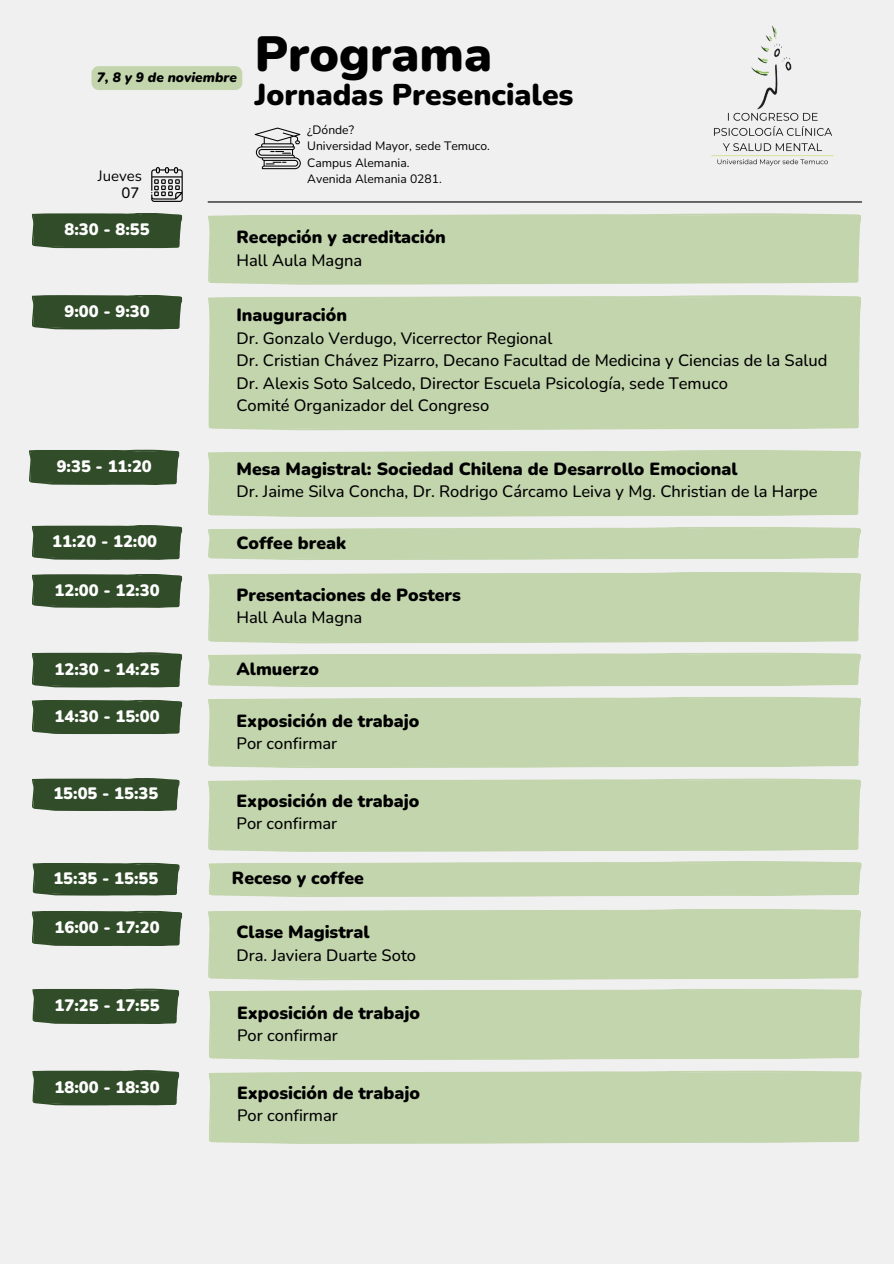
<style>
.page{position:relative;width:894px;height:1264px;background:#fff}
.page>*{position:absolute;margin:0;border:0;box-sizing:border-box;transform-origin:0 0}
.t1{font:900 49.35px "Nunito";color:#000}
.t2{font:900 30px "Nunito";color:#000}
.t3{font:900 17.55px "Nunito";color:#000}
.t4{font:500 16.5px/22.5px "Nunito";color:#000}
.t5{font:900 16.5px "Nunito";color:#fff}
.t6{font:15px "Nunito";color:#000}
.t7{font:500 15px "Nunito";color:#000}
.t8{font:italic 900 13.5px "Nunito";color:#000}
.t9{font:12.15px "Nunito";color:#000}
</style>
<div class="page">
<div style="left:0;top:0;width:893px;height:1263px;background:#f1f0f0"></div>
<div style="left:32px;top:213px;width:150px;height:35px;background:#314c29"></div>
<svg style="left:32px;top:295px;width:150px;height:35px;background:#3a5332"></svg>
<svg style="left:29px;top:449px;width:150px;height:36px;background:#3b5534"></svg>
<svg style="left:32px;top:525px;width:150px;height:35px;background:#3a5332"></svg>
<div style="left:208px;top:527px;width:652px;height:33px;background:#c3d5ad"></div>
<svg style="left:32px;top:574px;width:150px;height:34px;background:#385230"></svg>
<div style="left:208px;top:572px;width:652px;height:71px;background:#c3d5ad"></div>
<div style="left:32px;top:652px;width:150px;height:35px;background:#314c29"></div>
<svg style="left:208px;top:652px;width:652px;height:35px;background:#c6d6b1"></svg>
<div style="left:208px;top:213px;width:652px;height:72px;background:#c3d5ad"></div>
<div style="left:208px;top:295px;width:653px;height:135px;background:#c3d5ad"></div>
<div style="left:208px;top:450px;width:652px;height:67px;background:#c3d5ad"></div>
<svg style="left:254px;top:128px;width:47px;height:41px"></svg>
<svg style="left:151px;top:167px;width:32px;height:35px"></svg>
<hr style="left:208px;top:201px;width:653px;height:1px;background:#000">
<svg style="left:32px;top:699px;width:150px;height:35px;background:#3b5433"></svg>
<svg style="left:32px;top:778px;width:148px;height:33px;background:#3a5332"></svg>
<div style="left:208px;top:697px;width:652px;height:71px;background:#c3d5ad"></div>
<div style="left:208px;top:778px;width:652px;height:74px;background:#c3d5ad"></div>
<svg style="left:32px;top:862px;width:148px;height:33px;background:#3c5635"></svg>
<svg style="left:208px;top:861px;width:653px;height:36px;background:#c5d6b0"></svg>
<svg style="left:32px;top:910px;width:150px;height:36px;background:#3b5433"></svg>
<div style="left:208px;top:909px;width:652px;height:71px;background:#c3d5ad"></div>
<svg style="left:32px;top:988px;width:147px;height:36px;background:#3b5433"></svg>
<div style="left:32px;top:1070px;width:147px;height:35px;background:#314c29"></div>
<div style="left:209px;top:989px;width:652px;height:71px;background:#c3d5ad"></div>
<div style="left:208px;top:1070px;width:653px;height:74px;background:#c3d5ad"></div>
<img style="left:711px;top:25px;width:123px;height:141px">
<div style="left:91px;top:66px;width:151px;height:24px;background:#c3d5ad"></div>
<h1 class="t8" style="left:97px;top:68px;width:141px">7, 8 y 9 de noviembre</h1>
<p class="t6" style="left:98px;top:165px;width:46px">Jueves</p>
<h2 class="t7" style="left:121px;top:183px;width:19px">07</h2>
<p class="t1" style="left:254px;top:21px;width:239px">Programa</p>
<p class="t2" style="left:254px;top:75px;width:320px">Jornadas Presenciales</p>
<p class="t9" style="left:307px;top:122px;width:48px">¿Dónde?</p>
<h2 class="t9" style="left:307px;top:138px;width:184px">Universidad Mayor, sede Temuco.</h2>
<p class="t9" style="left:307px;top:154px;width:104px">Campus Alemania.</p>
<h2 class="t9" style="left:307px;top:171px;width:136px">Avenida Alemania 0281.</h2>
<p class="t5" style="left:64px;top:218px;width:87px">8:30 - 8:55</p>
<p class="t3" style="left:236px;top:225px;width:211px">Recepción y acreditación</p>
<h2 class="t4" style="left:236px;top:249px;width:127px">Hall Aula Magna</h2>
<p class="t5" style="left:64px;top:300px;width:87px">9:00 - 9:30</p>
<h2 class="t3" style="left:236px;top:304px;width:112px">Inauguración</h2>
<h3 class="t4" style="left:236px;top:327px;width:592px">Dr. Gonzalo Verdugo, Vicerrector Regional<br>Dr. Cristian Chávez Pizarro, Decano Facultad de Medicina y Ciencias de la Salud Dr. Alexis Soto Salcedo, Director Escuela Psicología, sede Temuco<br>Comité Organizador del Congreso</h3>
<p class="t5" style="left:57px;top:455px;width:96px">9:35 - 11:20</p>
<p class="t3" style="left:236px;top:457px;width:502px">Mesa Magistral: Sociedad Chilena de Desarrollo Emocional</p>
<h2 class="t4" style="left:236px;top:480px;width:582px">Dr. Jaime Silva Concha, Dr. Rodrigo Cárcamo Leiva y Mg. Christian de la Harpe</h2>
<p class="t5" style="left:52px;top:530px;width:106px">11:20 - 12:00</p>
<p class="t5" style="left:55px;top:579px;width:106px">12:00 - 12:30</p>
<h2 class="t3" style="left:236px;top:531px;width:111px">Coffee break</h2>
<h2 class="t3" style="left:236px;top:583px;width:226px">Presentaciones de Posters</h2>
<h2 class="t4" style="left:236px;top:606px;width:127px">Hall Aula Magna</h2>
<h4 class="t5" style="left:55px;top:658px;width:106px">12:30 - 14:25</h4>
<p class="t3" style="left:236px;top:657px;width:84px">Almuerzo</p>
<h2 class="t5" style="left:55px;top:705px;width:106px">14:30 - 15:00</h2>
<h2 class="t3" style="left:236px;top:709px;width:184px">Exposición de trabajo</h2>
<h2 class="t4" style="left:236px;top:732px;width:102px">Por confirmar</h2>
<p class="t5" style="left:53px;top:782px;width:106px">15:05 - 15:35</p>
<p class="t3" style="left:236px;top:789px;width:184px">Exposición de trabajo</p>
<h2 class="t4" style="left:236px;top:812px;width:102px">Por confirmar</h2>
<p class="t5" style="left:53px;top:867px;width:106px">15:35 - 15:55</p>
<h2 class="t3" style="left:232px;top:866px;width:133px">Receso y coffee</h2>
<h2 class="t5" style="left:55px;top:916px;width:106px">16:00 - 17:20</h2>
<p class="t3" style="left:236px;top:920px;width:134px">Clase Magistral</p>
<h2 class="t4" style="left:236px;top:944px;width:181px">Dra. Javiera Duarte Soto</h2>
<h2 class="t5" style="left:55px;top:994px;width:106px">17:25 - 17:55</h2>
<h2 class="t3" style="left:237px;top:1001px;width:184px">Exposición de trabajo</h2>
<p class="t5" style="left:55px;top:1075px;width:106px">18:00 - 18:30</p>
<h2 class="t4" style="left:237px;top:1024px;width:102px">Por confirmar</h2>
<p class="t3" style="left:237px;top:1081px;width:184px">Exposición de trabajo</p>
<h2 class="t4" style="left:237px;top:1104px;width:102px">Por confirmar</h2>
</div>
